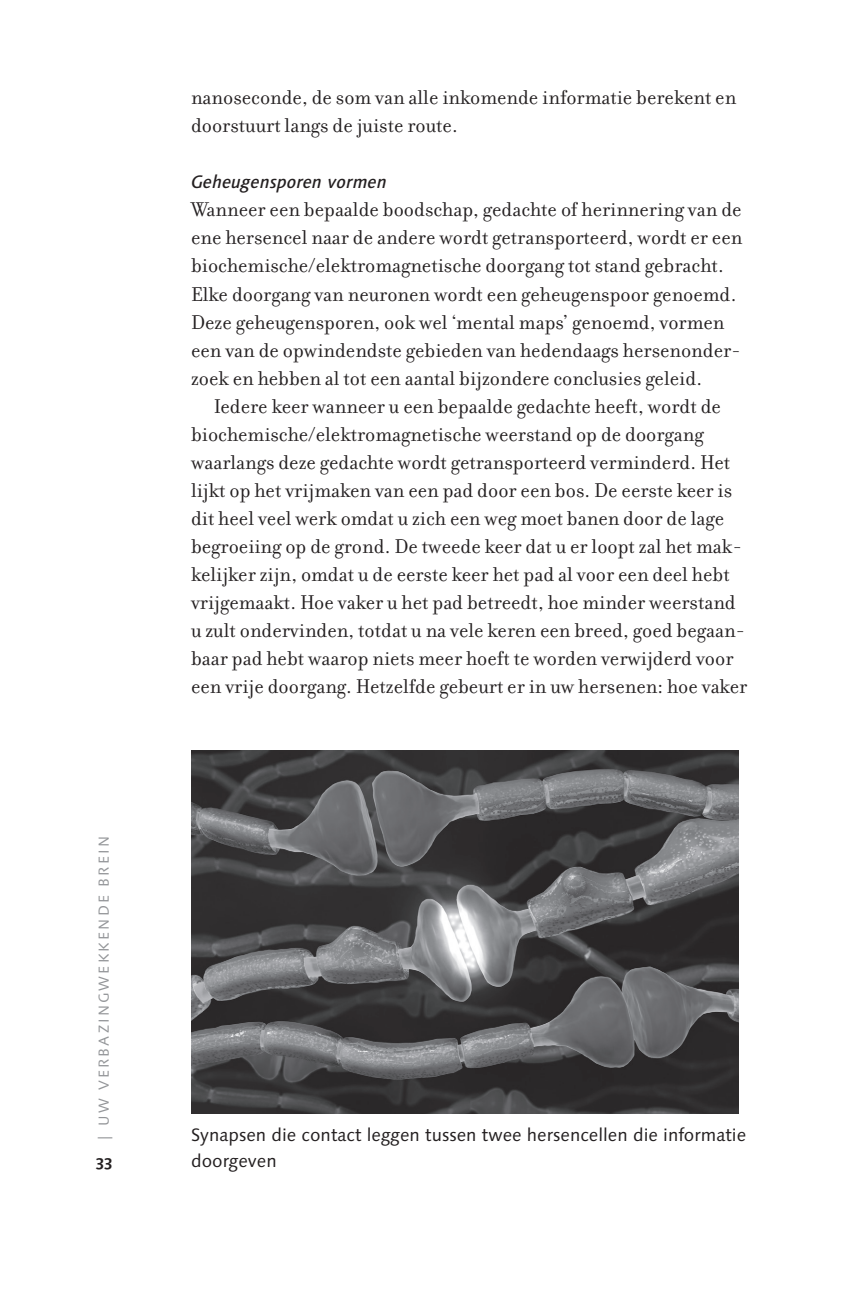
<style>
.page{position:relative;width:847px;height:1300px;background:#fff}
.page>*{position:absolute;margin:0;border:0;box-sizing:border-box;transform-origin:0 0}
.t1{font:21.6px/28px "Filosofia OT";color:#231f20}
.t2{font:18px/26px "Linotype Syntax Os F";color:#231f20}
.t3{font:italic 500 18px "Linotype Syntax Os F";color:#231f20}
.t4{font:700 16px "Linotype Syntax Os F";color:#231f20}
.t5{font:14.4px "Linotype Syntax SC";letter-spacing:.15em;color:#939598}
</style>
<div class="page">
<img style="left:191px;top:750px;width:547px;height:362px">
<p class="t5" style="left:95px;top:1140px;width:306px;rotate:-90deg">| Uw verbazingwekkend e brein</p>
<p class="t4" style="left:96px;top:1151px;width:18px">33</p>
<p class="t1" style="left:191px;top:84px;width:547px">nanoseconde, de som van alle inkomende informatie berekent en doorstuurt langs de juiste route.</p>
<p class="t3" style="left:191px;top:171px;width:198px">Geheugensporen vormen</p>
<p class="t1" style="left:191px;top:196px;width:553px">Wanneer een bepaalde boodschap, gedachte of herinnering van de ene hersencel naar de andere wordt getransporteerd, wordt er een biochemische/elektromagnetische doorgang tot stand gebracht.<br>Elke doorgang van neuronen wordt een geheugenspoor genoemd.<br>Deze geheugensporen, ook wel ‘mental maps’ genoemd, vormen een van de opwindendste gebieden van hedendaags hersenonder&shy;zoek en hebben al tot een aantal bijzondere conclusies geleid.</p>
<p class="t1" style="left:191px;top:392px;width:558px;text-indent:23px">Iedere keer wanneer u een bepaalde gedachte heeft, wordt de biochemische/elektromagnetische weerstand op de doorgang waarlangs deze gedachte wordt getransporteerd verminderd. Het lijkt op het vrijmaken van een pad door een bos. De eerste keer is dit heel veel werk omdat u zich een weg moet banen door de lage begroeiing op de grond. De tweede keer dat u er loopt zal het mak&shy;kelijker zijn, omdat u de eerste keer het pad al voor een deel hebt vrijgemaakt. Hoe vaker u het pad betreedt, hoe minder weerstand u zult ondervinden, totdat u na vele keren een breed, goed begaan&shy;baar pad hebt waarop niets meer hoeft te worden verwijderd voor een vrije doorgang. Hetzelfde gebeurt er in uw hersenen: hoe vaker</p>
<p class="t2" style="left:191px;top:1121px;width:557px">Synapsen die contact leggen tussen twee hersencellen die informatie doorgeven</p>
</div>
